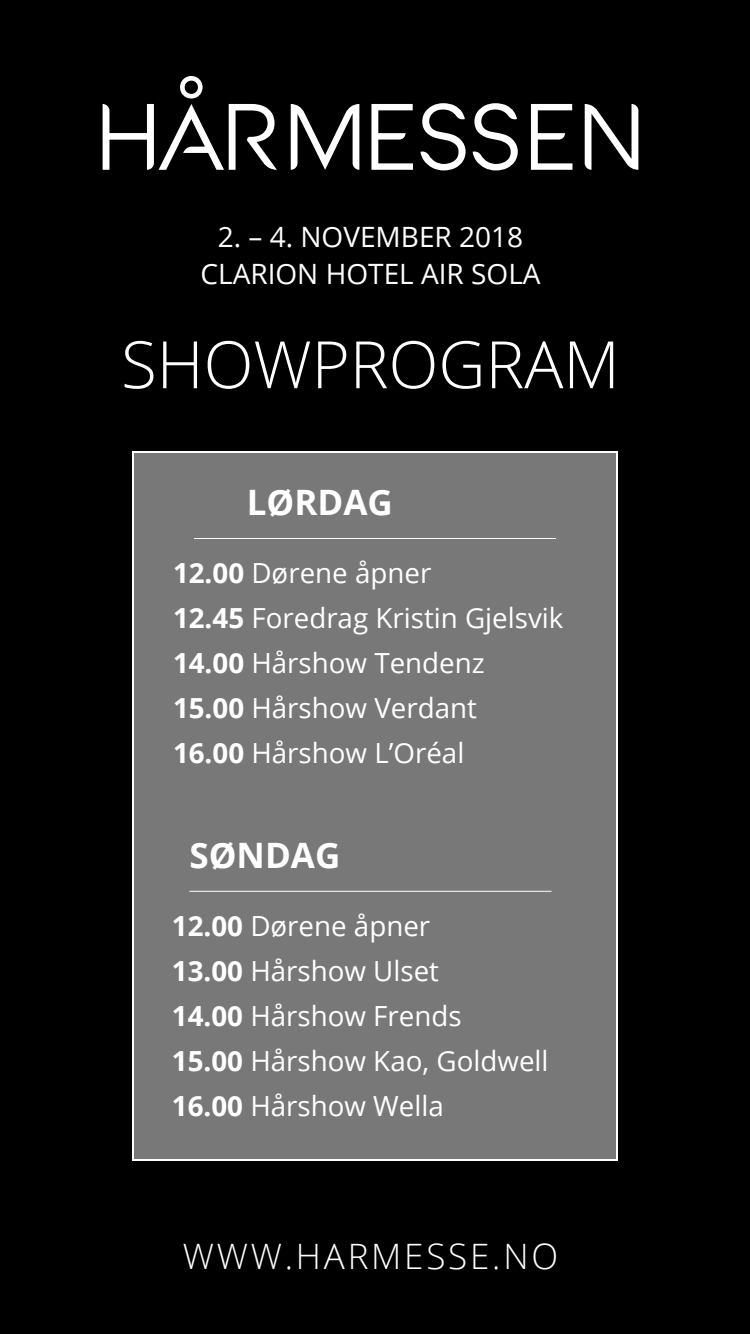
<style>
.page{position:relative;width:750px;height:1334px;background:#000}
.page>*{position:absolute;margin:0;border:0;box-sizing:border-box;transform-origin:0 0}
.t1{font:300 65.4px "Open Sans";color:#fff}
.t2{font:300 35px "Open Sans";letter-spacing:.08em;color:#fff}
.t3{font:700 35px "Open Sans";color:#fff}
.t4{font:28px/36.8px "Open Sans";color:#fff;text-align:center}
.t5{font:27.7px/45.1px "Open Sans";color:#fff}
.s1{font-weight:700}
</style>
<div class="page">
<div style="left:132px;top:451px;width:486px;height:710px;background:#787878;border:2px solid #fff"></div>
<svg style="left:291px;top:104px;width:68px;height:66px"></svg>
<svg style="left:371px;top:104px;width:42px;height:66px"></svg>
<svg style="left:421px;top:103px;width:45px;height:67px"></svg>
<svg style="left:473px;top:103px;width:45px;height:67px"></svg>
<svg style="left:531px;top:104px;width:41px;height:66px"></svg>
<svg style="left:585px;top:104px;width:53px;height:66px"></svg>
<svg style="left:103px;top:76px;width:174px;height:94px"></svg>
<hr style="left:194px;top:538px;width:362px;height:1px;background:#fff">
<hr style="left:189px;top:891px;width:363px;height:1px;background:#fff">
<p class="t4" style="left:200px;top:218px;width:342px">2. – 4. NOVEMBER 2018<br>CLARION HOTEL AIR SOLA</p>
<h1 class="t1" style="left:121px;top:320px;width:500px">SHOWPROGRAM</h1>
<p class="t3" style="left:247px;top:478px;width:148px">LØRDAG</p>
<p class="t5" style="left:173px;top:550px;width:392px"><span class="s1">12.00</span> Dørene åpner<br><span class="s1">12.45</span> Foredrag Kristin Gjelsvik<br><span class="s1">14.00</span> Hårshow Tendenz<br><span class="s1">15.00</span> Hårshow Verdant<br><span class="s1">16.00</span> Hårshow L’Oréal</p>
<p class="t3" style="left:189px;top:830px;width:152px">SØNDAG</p>
<p class="t5" style="left:172px;top:902px;width:378px"><span class="s1">12.00</span> Dørene åpner<br><span class="s1">13.00</span> Hårshow Ulset<br><span class="s1">14.00</span> Hårshow Frends<br><span class="s1">15.00</span> Hårshow Kao, Goldwell<br><span class="s1">16.00</span> Hårshow Wella</p>
<p class="t2" style="left:183px;top:1232px;width:377px">WWW.HARMESSE.NO</p>
</div>
